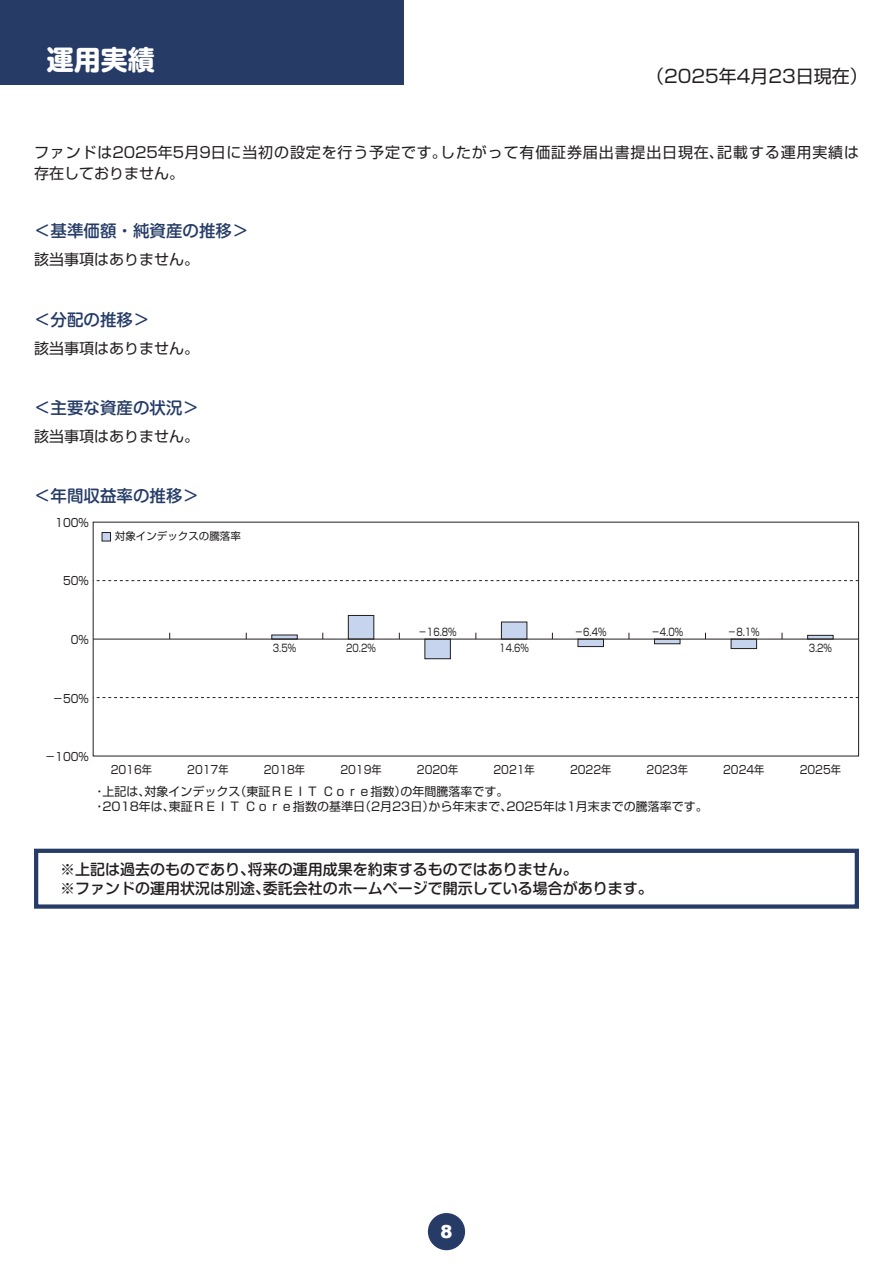
<style>
.page{position:relative;width:893px;height:1263px;background:#fff}
.page>*{position:absolute;margin:0;border:0;box-sizing:border-box;transform-origin:0 0}
.t1{font:700 27px "Shin M Go Pro";color:#fff}
.t2{font:18px "Shin Go Pro";color:#231f20}
.t3{font:900 18px "Arial";color:#fff}
.t4{font:500 16.5px "Shin M Go Pro";color:#263c67}
.t5{font:500 15px/19.5px "Shin M Go Pro";color:#231f20}
.t6{font:15px/21px "Shin Go Pro";letter-spacing:.055em;color:#231f20}
.t7{font:15px "Shin Go Pro";color:#231f20}
.t8{font:12px/15px "Shin Go Pro";color:#231f20}
.t9{font:11.4px "Shin Go Pro";color:#231f20;scale:.9 1}
.t10{font:10.5px "Shin Go Pro";color:#231f20;scale:.8 1}
.t11{font:10.5px "Shin Go Pro";color:#231f20}
</style>
<div class="page">
<div style="left:428px;top:1213px;width:37px;height:37px;background:#263c67;border-radius:50%"></div>
<div style="left:0;top:0;width:404px;height:85px;background:#263c67"></div>
<svg style="left:96px;top:580px;width:761px;height:1px"></svg>
<svg style="left:96px;top:697px;width:761px;height:1px"></svg>
<div style="left:807px;top:635px;width:26px;height:4px;border:1px solid #231f20"></div>
<div style="left:731px;top:639px;width:26px;height:9px;background:#c6d5ed"></div>
<div style="left:731px;top:639px;width:26px;height:10px;border:1px solid #231f20"></div>
<div style="left:654px;top:639px;width:26px;height:5px;background:#c6d5ed"></div>
<div style="left:654px;top:639px;width:26px;height:5px;border:1px solid #231f20"></div>
<div style="left:578px;top:639px;width:25px;height:7px;background:#c6d5ed"></div>
<div style="left:578px;top:639px;width:26px;height:8px;border:1px solid #231f20"></div>
<div style="left:501px;top:622px;width:26px;height:17px;background:#c6d5ed"></div>
<div style="left:425px;top:639px;width:25px;height:20px;background:#c6d5ed"></div>
<div style="left:425px;top:639px;width:26px;height:20px;border:1px solid #231f20"></div>
<div style="left:348px;top:615px;width:26px;height:24px;background:#c6d5ed"></div>
<div style="left:348px;top:615px;width:26px;height:24px;border:1px solid #231f20"></div>
<hr style="left:93px;top:639px;width:766px;height:1px;background:#231f20">
<div style="left:102px;top:532px;width:9px;height:9px;background:#c6d5ed"></div>
<div style="left:102px;top:532px;width:9px;height:9px;border:1px solid #231f20"></div>
<div style="left:34px;top:849px;width:825px;height:60px;border:4px solid #263c67"></div>
<h1 class="t1" style="left:47px;top:37px;width:110px">運用実績</h1>
<h2 class="t2" style="left:646px;top:61px;width:223px">（2025年4月23日現在）</h2>
<p class="t6" style="left:34px;top:140px;width:827px">ファンドは2025年5月9日に当初の設定を行う予定です。したがって有価証券届出書提出日現在、記載する運用実績は存在しておりません。</p>
<h3 class="t4" style="left:34px;top:218px;width:216px">＜基準価額・純資産の推移＞</h3>
<p class="t7" style="left:34px;top:247px;width:166px">該当事項はありません。</p>
<h3 class="t4" style="left:34px;top:306px;width:117px">＜分配の推移＞</h3>
<p class="t7" style="left:34px;top:336px;width:166px">該当事項はありません。</p>
<h3 class="t4" style="left:34px;top:394px;width:166px">＜主要な資産の状況＞</h3>
<p class="t7" style="left:34px;top:424px;width:166px">該当事項はありません。</p>
<h3 class="t4" style="left:34px;top:483px;width:166px">＜年間収益率の推移＞</h3>
<p class="t9" style="left:55px;top:513px;width:39px">100%</p>
<p class="t9" style="left:63px;top:572px;width:30px">50%</p>
<p class="t9" style="left:71px;top:630px;width:22px">0%</p>
<p class="t9" style="left:53px;top:689px;width:42px">－50%</p>
<p class="t11" style="left:115px;top:527px;width:127px">対象インデックスの騰落率</p>
<p class="t10" style="left:419px;top:623px;width:49px">－16.8%</p>
<p class="t10" style="left:575px;top:623px;width:41px">－6.4%</p>
<p class="t10" style="left:651px;top:623px;width:41px">－4.0%</p>
<p class="t10" style="left:728px;top:623px;width:41px">－8.1%</p>
<p class="t10" style="left:273px;top:639px;width:31px">3.5%</p>
<p class="t10" style="left:346px;top:639px;width:39px">20.2%</p>
<p class="t10" style="left:499px;top:639px;width:39px">14.6%</p>
<p class="t10" style="left:809px;top:639px;width:31px">3.2%</p>
<p class="t9" style="left:45px;top:747px;width:50px">－100%</p>
<p class="t9" style="left:111px;top:760px;width:48px">2016年</p>
<p class="t9" style="left:187px;top:760px;width:48px">2017年</p>
<p class="t9" style="left:264px;top:760px;width:48px">2018年</p>
<p class="t9" style="left:340px;top:760px;width:48px">2019年</p>
<p class="t9" style="left:417px;top:760px;width:48px">2020年</p>
<p class="t9" style="left:493px;top:760px;width:48px">2021年</p>
<p class="t9" style="left:570px;top:760px;width:48px">2022年</p>
<p class="t9" style="left:647px;top:760px;width:48px">2023年</p>
<p class="t9" style="left:723px;top:760px;width:48px">2024年</p>
<p class="t8" style="left:94px;top:782px;width:616px">・上記は、対象インデックス（東証ＲＥＩＴ Ｃｏｒｅ指数）の年間騰落率です。<br>・2018年は、東証ＲＥＩＴ Ｃｏｒｅ指数の基準日（2月23日）から年末まで、2025年は1月末までの騰落率です。</p>
<p class="t9" style="left:800px;top:760px;width:48px">2025年</p>
<p class="t5" style="left:60px;top:857px;width:594px">※上記は過去のものであり、将来の運用成果を約束するものではありません。<br>※ファンドの運用状況は別途、委託会社のホームページで開示している場合があります。</p>
<h2 class="t3" style="left:440px;top:1218px;width:14px">8</h2>
</div>
